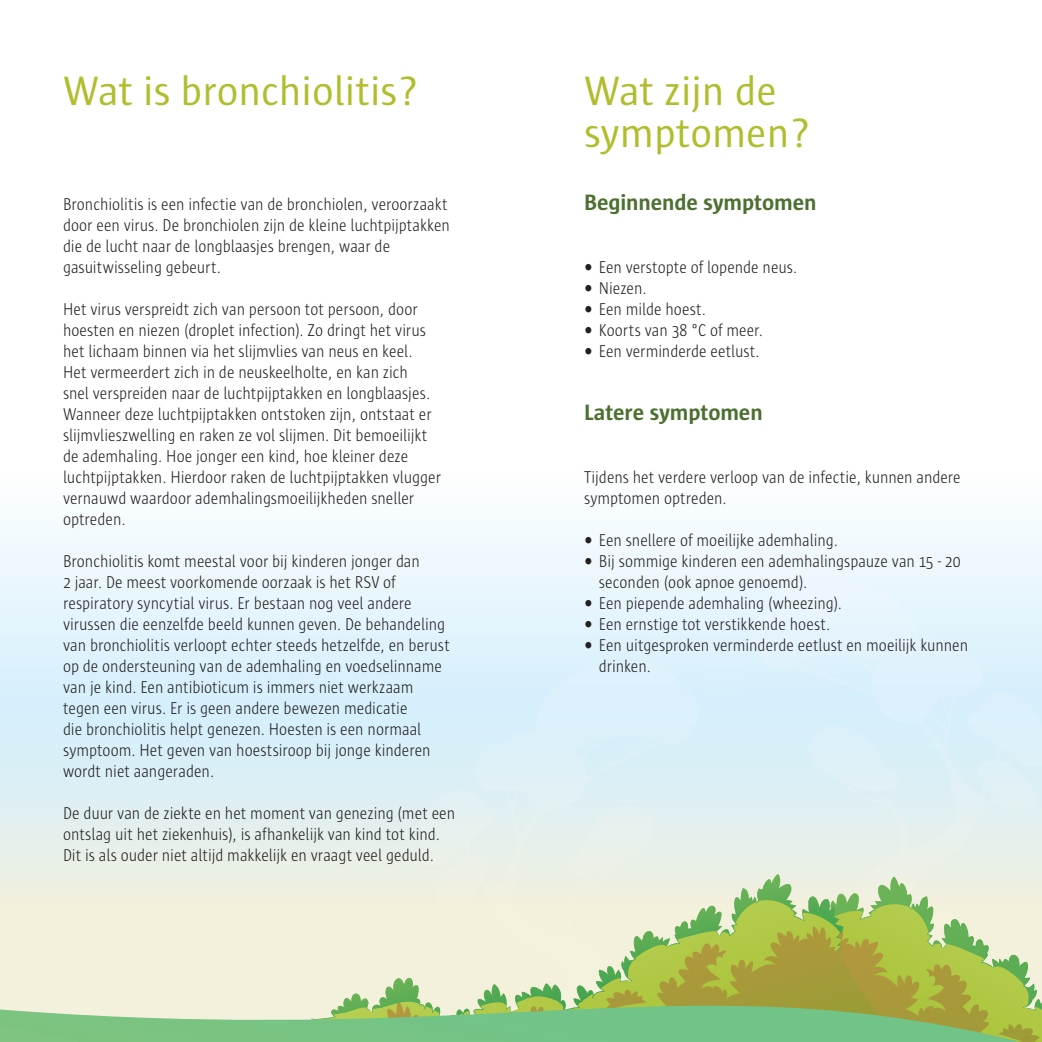
<style>
.page{position:relative;width:1042px;height:1042px;background:#fff}
.page>*{position:absolute;margin:0;border:0;box-sizing:border-box;transform-origin:0 0}
.Tussentitel_GROEN{font:42px/42px "Sun";color:#b0be2d}
.Tussentitel_GROEN-2{font:700 22.75px "Sun";letter-spacing:-.005em;color:#4b7030}
.Body{font:300 17.5px/21px "Sun";letter-spacing:-.005em;color:#231f20;scale:.9 1}
.s1{font-weight:700;font-size:19.25px}
</style>
<div class="page">
<svg style="left:0;top:525px;width:1042px;height:466px;background:#e5f2f4"></svg>
<svg style="left:418px;top:661px;width:281px;height:212px;background:#dbeff8"></svg>
<svg style="left:453px;top:733px;width:222px;height:140px;background:#e1eff1"></svg>
<svg style="left:751px;top:581px;width:291px;height:232px;background:#e2f3fb"></svg>
<svg style="left:784px;top:656px;width:229px;height:205px;background:#ddeff5"></svg>
<div style="left:376px;top:873px;width:14px;height:118px;background:#f3f0db"></div>
<svg style="left:390px;top:873px;width:330px;height:118px;background:#e1e5c3"></svg>
<svg style="left:720px;top:861px;width:322px;height:130px;background:#c1cd87"></svg>
<svg style="left:0;top:991px;width:1042px;height:51px;background:#9ac684"></svg>
<p class="Tussentitel_GROEN" style="left:63px;top:70px;width:357px">Wat is bronchiolitis?</p>
<p class="Body" style="left:63px;top:194px;width:431px">Bronchiolitis is een infectie van de bronchiolen, veroorzaakt door een virus. De bronchiolen zijn de kleine luchtpijptakken die de lucht naar de longblaasjes brengen, waar de gasuitwisseling gebeurt.</p>
<p class="Body" style="left:63px;top:299px;width:421px">Het virus verspreidt zich van persoon tot persoon, door hoesten en niezen (droplet infection). Zo dringt het virus het lichaam binnen via het slijmvlies van neus en keel.<br>Het vermeerdert zich in de neuskeelholte, en kan zich<br>snel verspreiden naar de luchtpijptakken en longblaasjes.<br>Wanneer deze luchtpijptakken ontstoken zijn, ontstaat er slijmvlieszwelling en raken ze vol slijmen. Dit bemoeilijkt de ademhaling. Hoe jonger een kind, hoe kleiner deze luchtpijptakken. Hierdoor raken de luchtpijptakken vlugger vernauwd waardoor ademhalingsmoeilijkheden sneller optreden.</p>
<p class="Body" style="left:63px;top:551px;width:431px">Bronchiolitis komt meestal voor bij kinderen jonger dan<br>2 jaar. De meest voorkomende oorzaak is het RSV of respiratory syncytial virus. Er bestaan nog veel andere virussen die eenzelfde beeld kunnen geven. De behandeling van bronchiolitis verloopt echter steeds hetzelfde, en berust op de ondersteuning van de ademhaling en voedselinname van je kind. Een antibioticum is immers niet werkzaam tegen een virus. Er is geen andere bewezen medicatie<br>die bronchiolitis helpt genezen. Hoesten is een normaal symptoom. Het geven van hoestsiroop bij jonge kinderen wordt niet aangeraden.</p>
<p class="Body" style="left:63px;top:803px;width:437px">De duur van de ziekte en het moment van genezing (met een ontslag uit het ziekenhuis), is afhankelijk van kind tot kind.<br>Dit is als ouder niet altijd makkelijk en vraagt veel geduld.</p>
<p class="Tussentitel_GROEN" style="left:584px;top:70px;width:228px">Wat zijn de symptomen?</p>
<p class="Tussentitel_GROEN-2" style="left:584px;top:190px;width:234px">Beginnende symptomen</p>
<p class="Body" style="left:584px;top:257px;width:239px"><span class="s1">•</span> Een verstopte of lopende neus.</p>
<p class="Body" style="left:584px;top:278px;width:71px"><span class="s1">•</span> Niezen.</p>
<p class="Body" style="left:584px;top:299px;width:137px"><span class="s1">•</span> Een milde hoest.</p>
<p class="Body" style="left:584px;top:320px;width:201px"><span class="s1">•</span> Koorts van 38 °C of meer.</p>
<p class="Body" style="left:584px;top:341px;width:197px"><span class="s1">•</span> Een verminderde eetlust.</p>
<p class="Tussentitel_GROEN-2" style="left:584px;top:400px;width:180px">Latere symptomen</p>
<p class="Body" style="left:584px;top:467px;width:420px">Tijdens het verdere verloop van de infectie, kunnen andere symptomen optreden.</p>
<p class="Body" style="left:584px;top:530px;width:284px"><span class="s1">•</span> Een snellere of moeilijke ademhaling.</p>
<p class="Body" style="left:599px;top:551px;width:403px;text-indent:-15px"><span class="s1">•</span> Bij sommige kinderen een ademhalingspauze van 15 - 20 seconden (ook apnoe genoemd).</p>
<p class="Body" style="left:584px;top:593px;width:288px"><span class="s1">•</span> Een piepende ademhaling (wheezing).</p>
<p class="Body" style="left:584px;top:614px;width:275px"><span class="s1">•</span> Een ernstige tot verstikkende hoest.</p>
<p class="Body" style="left:599px;top:635px;width:412px;text-indent:-15px"><span class="s1">•</span> Een uitgesproken verminderde eetlust en moeilijk kunnen drinken.</p>
</div>
